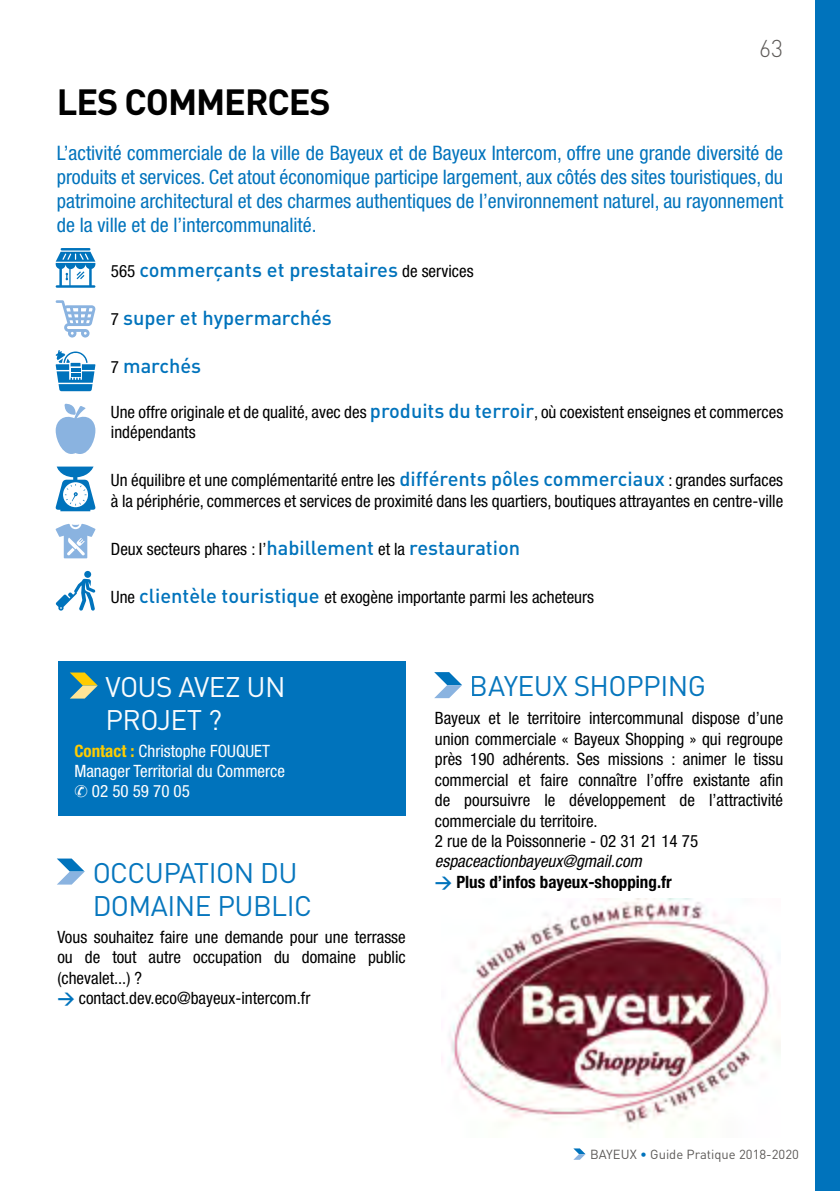
<style>
.page{position:relative;width:840px;height:1191px;background:#fff}
.page>*{position:absolute;margin:0;border:0;box-sizing:border-box;transform-origin:0 0}
.t1{font:700 36px "DIN";letter-spacing:-.03em;color:#000}
.t2{font:28px/33.6px "DIN";letter-spacing:-.02em;color:#0073bc}
.t3{font:28px/33.6px "DIN";letter-spacing:-.02em;color:#fff}
.t4{font:300 24px "DIN";color:#5d5a58}
.t5{font:condensed 20px/24px "Helvetica Neue";color:#0073bc;text-align:justify}
.t6{font:500 20px "DIN";color:#0073bc}
.t7{font:condensed 17px/20.4px "Helvetica Neue LT Std";color:#000}
.t8{font:condensed 17px "Helvetica Neue LT Std";color:#fff}
.t9{font:700 condensed 17px/20.4px "Helvetica Neue LT Std";color:#000}
.t10{font:13px "DIN";color:#5d5a58}
.s1{font-family:"Helvetica Neue LT Std";font-weight:400;font-stretch:condensed;font-size:17px;color:#000}
.s2{font-family:"DIN";font-weight:500;font-stretch:normal;font-size:20px;color:#0073bc}
.s3{font-weight:700;color:#fc0}
.s4{font-family:"DIN";font-weight:700;font-stretch:normal;color:#0073bc}
.s5{font-weight:400;font-style:italic}
.s6{font-family:"DIN";font-stretch:normal;color:#0073bc}
.s7{color:#0073bc}
</style>
<div class="page">
<img style="left:441px;top:898px;width:339px;height:232px">
<div style="left:815px;top:0;width:24px;height:1191px;background:#0073bc"></div>
<svg style="left:573px;top:1148px;width:12px;height:11px"></svg>
<svg style="left:434px;top:672px;width:28px;height:26px"></svg>
<svg style="left:57px;top:858px;width:28px;height:26px"></svg>
<svg style="left:56px;top:248px;width:39px;height:40px"></svg>
<svg style="left:56px;top:300px;width:39px;height:38px"></svg>
<svg style="left:56px;top:350px;width:39px;height:41px"></svg>
<svg style="left:56px;top:403px;width:39px;height:51px"></svg>
<svg style="left:55px;top:466px;width:41px;height:45px"></svg>
<div style="left:84px;top:571px;width:7px;height:7px;background:#0073bc;border-radius:50%"></div>
<svg style="left:56px;top:579px;width:39px;height:32px"></svg>
<svg style="left:56px;top:524px;width:39px;height:34px"></svg>
<div style="left:58px;top:661px;width:347px;height:154px;background:#0073bc"></div>
<svg style="left:70px;top:672px;width:28px;height:26px"></svg>
<h1 class="t1" style="left:57px;top:78px;width:275px">LES COMMERCES</h1>
<h3 class="t4" style="left:758px;top:33px;width:25px">63</h3>
<p class="t5" style="left:57px;top:141px;width:727px">L’activité commerciale de la ville de Bayeux et de Bayeux Intercom, offre une grande diversité de produits et services. Cet atout économique participe largement, aux côtés des sites touristiques, du patrimoine architectural et des charmes authentiques de l’environnement naturel, au rayonnement de la ville et de l’intercommunalité.</p>
<p class="t6" style="left:111px;top:257px;width:364px"><span class="s1">565</span> commerçants et prestataires <span class="s1">de services</span></p>
<p class="t6" style="left:111px;top:305px;width:222px"><span class="s1">7</span> super et hypermarchés</p>
<p class="t6" style="left:111px;top:353px;width:92px"><span class="s1">7</span> marchés</p>
<p class="t7" style="left:111px;top:401px;width:673px">Une offre originale et de qualité, avec des <span class="s2">produits du terroir</span>, où coexistent enseignes et commerces indépendants</p>
<p class="t7" style="left:111px;top:470px;width:673px">Un équilibre et une complémentarité entre les <span class="s2">différents pôles commerciaux</span> : grandes surfaces à la périphérie, commerces et services de proximité dans les quartiers, boutiques attrayantes en centre-ville</p>
<p class="t7" style="left:111px;top:538px;width:410px">Deux secteurs phares : l’<span class="s2">habillement</span> et la <span class="s2">restauration</span></p>
<p class="t7" style="left:111px;top:586px;width:484px">Une <span class="s2">clientèle touristique</span> et exogène importante parmi les acheteurs</p>
<h2 class="t3" style="left:105px;top:669px;width:181px">VOUS AVEZ UN<br>PROJET ?</h2>
<p class="t8" style="left:74px;top:741px;width:197px"><span class="s3">Contact :</span> Christophe FOUQUET</p>
<p class="t8" style="left:74px;top:761px;width:212px">Manager Territorial du Commerce</p>
<p class="t8" style="left:92px;top:781px;width:99px">02 50 59 70 05</p>
<h2 class="t2" style="left:92px;top:855px;width:221px">OCCUPATION DU<br>DOMAINE PUBLIC</h2>
<p class="t7" style="left:57px;top:926px;width:350px">Vous souhaitez faire une demande pour une terrasse ou de tout autre occupation du domaine public (chevalet...) ?<br><span class="s4">&gt;</span> contact.dev.eco@bayeux-intercom.fr</p>
<h2 class="t2" style="left:469px;top:669px;width:237px">BAYEUX SHOPPING</h2>
<p class="t7" style="left:434px;top:708px;width:349px">Bayeux et le territoire intercommunal dispose d’une union commerciale « Bayeux Shopping » qui regroupe près 190 adhérents. Ses missions : animer le tissu commercial et faire connaître l’offre existante afin de poursuivre le développement de l’attractivité commerciale du territoire.<br>2 rue de la Poissonnerie - 02 31 21 14 75</p>
<p class="t9" style="left:434px;top:851px;width:238px"><span class="s5">espaceactionbayeux@gmail.com<br></span><span class="s6">&gt;</span> Plus d’infos bayeux-shopping.fr</p>
<p class="t10" style="left:589px;top:1146px;width:210px">BAYEUX <span class="s7">•</span> Guide Pratique 2018-2020</p>
</div>
